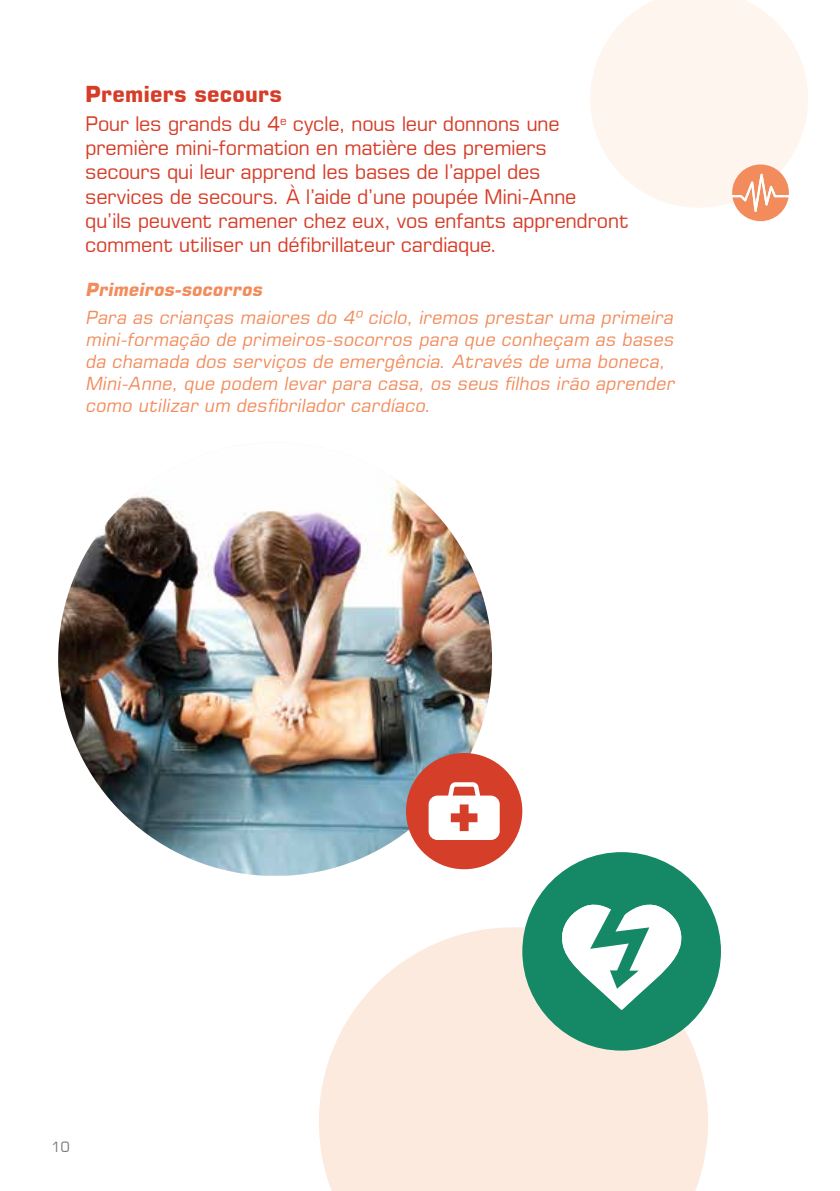
<style>
.page{position:relative;width:840px;height:1191px;background:#fff}
.page>*{position:absolute;margin:0;border:0;box-sizing:border-box;transform-origin:0 0}
.t1{font:700 22px "Square 721 BT";color:#d63d28}
.t2{font:20px/24px "Square 721 BT";letter-spacing:-.02em;color:#d63d28}
.t3{font:italic 18px/22px "Square 721 BT";color:#f28c5c}
.t4{font:italic 700 18px "Square 721 BT";color:#f28c5c}
.t5{font:14px "Square 721 BT";color:#7c7b7b}
</style>
<div class="page">
<svg style="left:319px;top:927px;width:389px;height:264px;fill:#fdeade"></svg>
<img style="left:58px;top:479px;width:434px;height:396px">
<svg style="left:522px;top:852px;width:198px;height:198px"></svg>
<div style="left:406px;top:753px;width:116px;height:116px;background:#d53e28;border-radius:50%"></div>
<svg style="left:428px;top:782px;width:71px;height:58px"></svg>
<svg style="left:590px;top:0;width:217px;height:208px;fill:#fef5ef"></svg>
<svg style="left:731px;top:164px;width:57px;height:57px"></svg>
<p class="t1" style="left:85px;top:80px;width:198px">Premiers secours</p>
<p class="t2" style="left:85px;top:112px;width:545px">Pour les grands du 4<sup>e</sup> cycle, nous leur donnons une première mini-formation en matière des premiers<br>secours qui leur apprend les bases de l’appel des<br>services de secours. À l’aide d’une poupée Mini-Anne<br>qu’ils peuvent ramener chez eux, vos enfants apprendront comment utiliser un défibrillateur cardiaque.</p>
<p class="t4" style="left:85px;top:279px;width:182px">Primeiros-socorros</p>
<p class="t3" style="left:85px;top:306px;width:594px">Para as crianças maiores do 4º ciclo, iremos prestar uma primeira mini-formação de primeiros-socorros para que conheçam as bases da chamada dos serviços de emergência. Através de uma boneca, Mini-Anne, que podem levar para casa, os seus filhos irão aprender como utilizar um desfibrilador cardíaco.</p>
<p class="t5" style="left:51px;top:1138px;width:20px">10</p>
</div>
